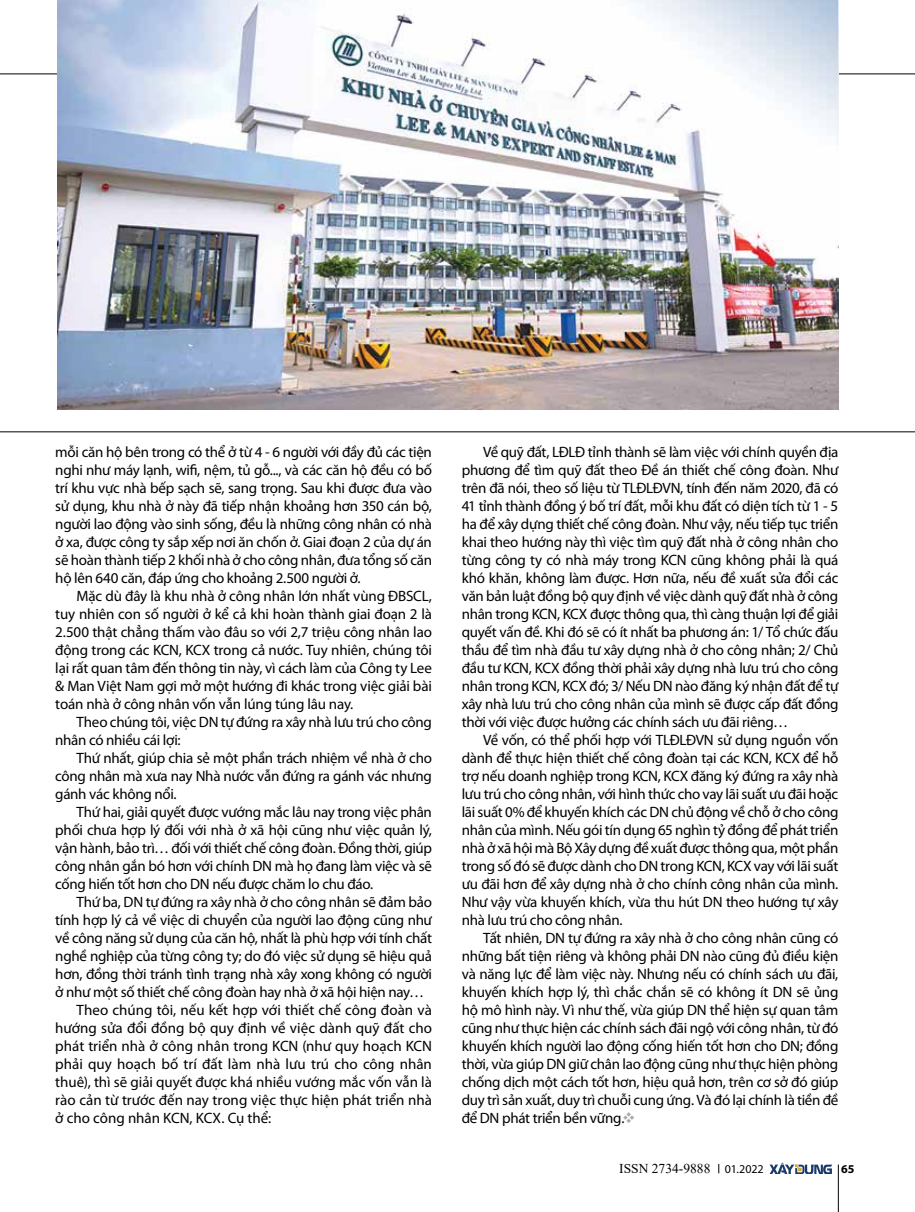
<style>
.page{position:relative;width:915px;height:1212px;background:#fff}
.page>*{position:absolute;margin:0;border:0;box-sizing:border-box;transform-origin:0 0}
.t1{font:15px/18px "Myriad Pro";letter-spacing:-.02em;color:#000;text-align:justify}
.t2{font:15px "Myriad Pro";color:#000}
.t3{font:13.5px "Times New Roman";color:#000}
.t4{font:700 12px "Myriad Pro";color:#000}
.s1{color:#a7a9ac}
.s2{font-family:"Myriad Pro";font-size:12px}
</style>
<div class="page">
<svg style="left:769px;top:1163px;width:62px;height:11px"></svg>
<hr style="left:837px;top:1164px;width:1px;height:48px;background:#000">
<hr style="left:0;top:432px;width:914px;height:1px;background:#000">
<svg style="left:0;top:56px;width:914px;height:18px"></svg>
<img style="left:58px;top:0;width:780px;height:409px">
<p class="t1" style="left:55px;top:442px;width:378px">mỗi căn hộ bên trong có thể ở từ 4 - 6 người với đầy đủ các tiện nghi như máy lạnh, wifi, nệm, tủ gỗ..., và các căn hộ đều có bố trí khu vực nhà bếp sạch sẽ, sang trọng. Sau khi được đưa vào sử dụng, khu nhà ở này đã tiếp nhận khoảng hơn 350 cán bộ, người lao động vào sinh sống, đều là những công nhân có nhà ở xa, được công ty sắp xếp nơi ăn chốn ở. Giai đoạn 2 của dự án sẽ hoàn thành tiếp 2 khối nhà ở cho công nhân, đưa tổng số căn hộ lên 640 căn, đáp ứng cho khoảng 2.500 người ở.</p>
<p class="t1" style="left:55px;top:586px;width:378px;text-indent:21px">Mặc dù đây là khu nhà ở công nhân lớn nhất vùng ĐBSCL, tuy nhiên con số người ở kể cả khi hoàn thành giai đoạn 2 là 2.500 thật chẳng thấm vào đâu so với 2,7 triệu công nhân lao động trong các KCN, KCX trong cả nước. Tuy nhiên, chúng tôi lại rất quan tâm đến thông tin này, vì cách làm của Công ty Lee &amp; Man Việt Nam gợi mở một hướng đi khác trong việc giải bài toán nhà ở công nhân vốn vẫn lúng túng lâu nay.</p>
<p class="t1" style="left:55px;top:712px;width:378px;text-indent:21px">Theo chúng tôi, việc DN tự đứng ra xây nhà lưu trú cho công nhân có nhiều cái lợi:</p>
<p class="t1" style="left:55px;top:748px;width:378px;text-indent:21px">Thứ nhất, giúp chia sẻ một phần trách nhiệm về nhà ở cho công nhân mà xưa nay Nhà nước vẫn đứng ra gánh vác nhưng gánh vác không nổi.</p>
<p class="t1" style="left:55px;top:802px;width:378px;text-indent:21px">Thứ hai, giải quyết được vướng mắc lâu nay trong việc phân phối chưa hợp lý đối với nhà ở xã hội cũng như việc quản lý, vận hành, bảo trì… đối với thiết chế công đoàn. Đồng thời, giúp công nhân gắn bó hơn với chính DN mà họ đang làm việc và sẽ cống hiến tốt hơn cho DN nếu được chăm lo chu đáo.</p>
<p class="t1" style="left:77px;top:892px;width:357px">Thứ ba, DN tự đứng ra xây nhà ở cho công nhân sẽ đảm bảo</p>
<p class="t1" style="left:55px;top:910px;width:378px">tính hợp lý cả về việc di chuyển của người lao động cũng như</p>
<p class="t1" style="left:55px;top:928px;width:378px">về công năng sử dụng của căn hộ, nhất là phù hợp với tính chất</p>
<p class="t1" style="left:55px;top:946px;width:378px">nghề nghiệp của từng công ty; do đó việc sử dụng sẽ hiệu quả</p>
<p class="t1" style="left:55px;top:964px;width:378px">hơn, đồng thời tránh tình trạng nhà xây xong không có người</p>
<p class="t1" style="left:55px;top:982px;width:370px">ở như một số thiết chế công đoàn hay nhà ở xã hội hiện nay…</p>
<p class="t2" style="left:77px;top:1000px;width:357px">Theo chúng tôi, nếu kết hợp với thiết chế công đoàn và</p>
<p class="t2" style="left:55px;top:1018px;width:378px">hướng sửa đổi đồng bộ quy định về việc dành quỹ đất cho</p>
<p class="t2" style="left:55px;top:1036px;width:378px">phát triển nhà ở công nhân trong KCN (như quy hoạch KCN</p>
<p class="t2" style="left:55px;top:1054px;width:378px">phải quy hoạch bố trí đất làm nhà lưu trú cho công nhân</p>
<p class="t2" style="left:55px;top:1072px;width:378px">thuê), thì sẽ giải quyết được khá nhiều vướng mắc vốn vẫn là</p>
<p class="t2" style="left:55px;top:1090px;width:378px">rào cản từ trước đến nay trong việc thực hiện phát triển nhà</p>
<p class="t1" style="left:55px;top:1108px;width:217px">ở cho công nhân KCN, KCX. Cụ thể:</p>
<p class="t1" style="left:461px;top:442px;width:378px;text-indent:21px">Về quỹ đất, LĐLĐ tỉnh thành sẽ làm việc với chính quyền địa phương để tìm quỹ đất theo Đề án thiết chế công đoàn. Như trên đã nói, theo số liệu từ TLĐLĐVN, tính đến năm 2020, đã có 41 tỉnh thành đồng ý bố trí đất, mỗi khu đất có diện tích từ 1 - 5 ha để xây dựng thiết chế công đoàn. Như vậy, nếu tiếp tục triển khai theo hướng này thì việc tìm quỹ đất nhà ở công nhân cho từng công ty có nhà máy trong KCN cũng không phải là quá khó khăn, không làm được. Hơn nữa, nếu đề xuất sửa đổi các văn bản luật đồng bộ quy định về việc dành quỹ đất nhà ở công nhân trong KCN, KCX được thông qua, thì càng thuận lợi để giải quyết vấn đề. Khi đó sẽ có ít nhất ba phương án: 1/ Tổ chức đấu thầu để tìm nhà đầu tư xây dựng nhà ở cho công nhân; 2/ Chủ đầu tư KCN, KCX đồng thời phải xây dựng nhà lưu trú cho công nhân trong KCN, KCX đó; 3/ Nếu DN nào đăng ký nhận đất để tự xây nhà lưu trú cho công nhân của mình sẽ được cấp đất đồng thời với việc được hưởng các chính sách ưu đãi riêng…</p>
<p class="t1" style="left:461px;top:730px;width:378px;text-indent:21px">Về vốn, có thể phối hợp với TLĐLĐVN sử dụng nguồn vốn dành để thực hiện thiết chế công đoàn tại các KCN, KCX để hỗ trợ nếu doanh nghiệp trong KCN, KCX đăng ký đứng ra xây nhà lưu trú cho công nhân, với hình thức cho vay lãi suất ưu đãi hoặc lãi suất 0% để khuyến khích các DN chủ động về chỗ ở cho công nhân của mình. Nếu gói tín dụng 65 nghìn tỷ đồng để phát triển nhà ở xã hội mà Bộ Xây dựng đề xuất được thông qua, một phần trong số đó sẽ được dành cho DN trong KCN, KCX vay với lãi suất ưu đãi hơn để xây dựng nhà ở cho chính công nhân của mình.<br>Như vậy vừa khuyến khích, vừa thu hút DN theo hướng tự xây nhà lưu trú cho công nhân.</p>
<p class="t1" style="left:461px;top:928px;width:378px;text-indent:21px">Tất nhiên, DN tự đứng ra xây nhà ở cho công nhân cũng có những bất tiện riêng và không phải DN nào cũng đủ điều kiện và năng lực để làm việc này. Nhưng nếu có chính sách ưu đãi, khuyến khích hợp lý, thì chắc chắn sẽ có không ít DN sẽ ủng hộ mô hình này. Vì như thế, vừa giúp DN thể hiện sự quan tâm cũng như thực hiện các chính sách đãi ngộ với công nhân, từ đó khuyến khích người lao động cống hiến tốt hơn cho DN; đồng thời, vừa giúp DN giữ chân lao động cũng như thực hiện phòng chống dịch một cách tốt hơn, hiệu quả hơn, trên cơ sở đó giúp duy trì sản xuất, duy trì chuỗi cung ứng. Và đó lại chính là tiền đề để DN phát triển bền vững.<span class="s1">❖</span></p>
<p class="t3" style="left:619px;top:1159px;width:146px">ISSN 2734-9888 <span class="s2">01.2022</span></p>
<p class="t4" style="left:840px;top:1161px;width:15px">65</p>
</div>
